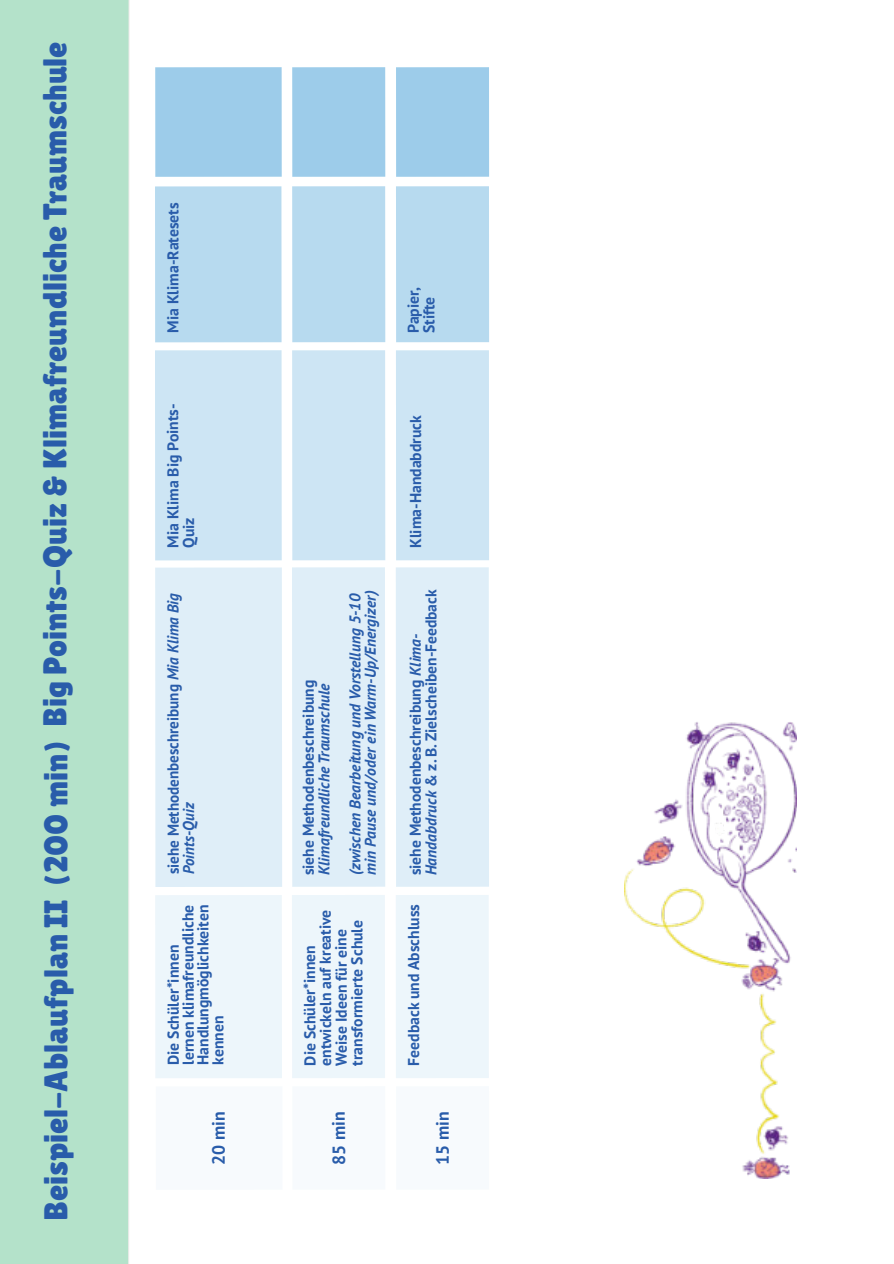
<style>
.page{position:relative;width:894px;height:1264px;background:#fff}
.page>*{position:absolute;margin:0;border:0;box-sizing:border-box;transform-origin:0 0}
.t1{font:33px "Lilita One";color:#295caa}
.t2{font:700 17.7px "PT Sans";color:#295caa}
.t3{font:700 15.75px/15.8px "PT Sans";color:#295caa}
.t4{font:700 15.75px/15.6px "PT Sans";color:#295caa;scale:.96 1}
.t5{font:italic 700 15.6px/31px "PT Sans";color:#295caa}
.t6{font:700 15.6px/15.6px "PT Sans";color:#295caa}
.s1{font-style:italic}
</style>
<div class="page">
<div style="left:0;top:0;width:129px;height:1264px;background:#b4e2ca"></div>
<div style="left:155px;top:350px;width:127px;height:210px;background:#cde5f4"></div>
<div style="left:292px;top:350px;width:93px;height:210px;background:#cde5f4"></div>
<div style="left:155px;top:67px;width:127px;height:110px;background:#9dccea"></div>
<div style="left:155px;top:186px;width:127px;height:156px;background:#b7daef"></div>
<div style="left:292px;top:67px;width:93px;height:110px;background:#9dccea"></div>
<div style="left:292px;top:186px;width:93px;height:156px;background:#b7daef"></div>
<div style="left:155px;top:567px;width:127px;height:320px;background:#dfeef8"></div>
<div style="left:155px;top:895px;width:127px;height:183px;background:#edf6fb"></div>
<div style="left:292px;top:567px;width:93px;height:320px;background:#dfeef8"></div>
<div style="left:292px;top:895px;width:93px;height:183px;background:#edf6fb"></div>
<div style="left:156px;top:1086px;width:127px;height:104px;background:#f7fafd"></div>
<div style="left:292px;top:1086px;width:93px;height:104px;background:#f7fafd"></div>
<div style="left:396px;top:350px;width:93px;height:210px;background:#cde5f4"></div>
<div style="left:396px;top:67px;width:93px;height:110px;background:#9dccea"></div>
<div style="left:396px;top:186px;width:93px;height:156px;background:#b7daef"></div>
<div style="left:396px;top:567px;width:93px;height:320px;background:#dfeef8"></div>
<div style="left:396px;top:895px;width:93px;height:183px;background:#edf6fb"></div>
<div style="left:396px;top:1086px;width:93px;height:104px;background:#f7fafd"></div>
<img style="left:625px;top:722px;width:171px;height:456px">
<h1 class="t1" style="left:36px;top:1221px;width:1181px;rotate:-90deg">Beispiel-Ablaufplan II (200 min) Big Points-Quiz &amp; Klimafreundliche Traumschule</h1>
<p class="t3" style="left:166px;top:333px;width:132px;rotate:-90deg">Mia Klima-Ratesets</p>
<p class="t3" style="left:166px;top:548px;width:146px;rotate:-90deg">Mia Klima Big Points-<br>Quiz</p>
<p class="t3" style="left:407px;top:333px;width:47px;rotate:-90deg">Papier,<br>Stifte</p>
<p class="t3" style="left:409px;top:548px;width:134px;rotate:-90deg">Klima-Handabdruck</p>
<p class="t5" style="left:310px;top:875px;width:283px;rotate:-90deg">Klimafreundliche Traumschule<br>(zwischen Bearbeitung und Vorstellung 5-10</p>
<p class="t5" style="left:356px;top:875px;width:287px;rotate:-90deg">min Pause und/oder ein Warm-Up/Energizer)</p>
<p class="t6" style="left:409px;top:875px;width:287px;rotate:-90deg">siehe Methodenbeschreibung <span class="s1">Klima-<br>Handabdruck</span> &amp; z. B. Zielscheiben-Feedback</p>
<p class="t4" style="left:167px;top:874px;width:294px;rotate:-90deg">siehe Methodenbeschreibung <span class="s1">Mia Klima Big<br>Points-Quiz</span></p>
<p class="t3" style="left:167px;top:1065px;width:162px;line-height:14.9px;rotate:-90deg">Die Schüler*innen lernen klimafreundliche<br>Handlungmöglichkeiten kennen</p>
<p class="t3" style="left:303px;top:1066px;width:157px;rotate:-90deg">Die Schüler*innen entwickeln auf kreative<br>Weise Ideen für eine transformierte Schule</p>
<p class="t6" style="left:302px;top:875px;width:197px;rotate:-90deg">siehe Methodenbeschreibung</p>
<p class="t3" style="left:407px;top:1066px;width:163px;rotate:-90deg">Feedback und Abschluss</p>
<p class="t2" style="left:211px;top:1165px;width:55px;rotate:-90deg">20 min</p>
<p class="t2" style="left:331px;top:1165px;width:55px;rotate:-90deg">85 min</p>
<p class="t2" style="left:435px;top:1165px;width:55px;rotate:-90deg">15 min</p>
</div>
